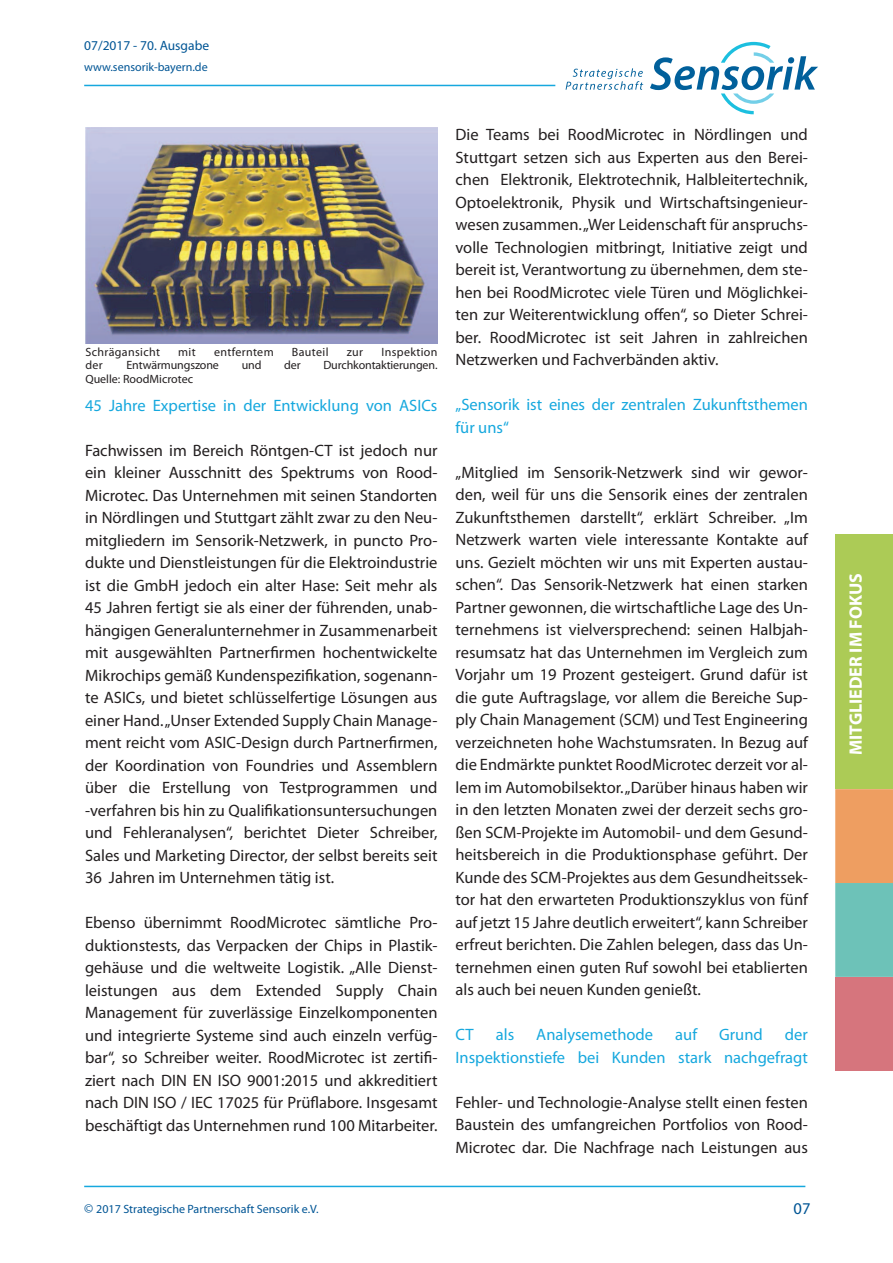
<style>
.page{position:relative;width:893px;height:1263px;background:#fff}
.page>*{position:absolute;margin:0;border:0;box-sizing:border-box;transform-origin:0 0}
.t1{font:700 18px "Myriad Pro";color:#fff}
.t2{font:16.5px/22.5px "Myriad Pro";color:#231f20;text-align:justify}
.t3{font:16.5px/22.5px "Myriad Pro";color:#16a8de}
.t4{font:16.5px "Myriad Pro";color:#005595}
.t5{font:13.5px "Myriad Pro";color:#005595}
.t6{font:12px "Myriad Pro";color:#231f20}
.t7{font:12px "Myriad Pro";color:#005595}
.t8{font:12px "Myriad Pro";letter-spacing:.03em;color:#231f20}
.s1{font-size:13.5px}
</style>
<div class="page">
<hr style="left:84px;top:85px;width:471px;height:1px;background:#16a8de">
<hr style="left:84px;top:1186px;width:721px;height:1px;background:#16a8de">
<div style="left:835px;top:534px;width:58px;height:255px;background:#accb56"></div>
<svg style="left:835px;top:789px;width:58px;height:282px;background:#bb9c88"></svg>
<svg style="left:566px;top:68px;width:77px;height:22px"></svg>
<svg style="left:650px;top:42px;width:168px;height:72px"></svg>
<img style="left:85px;top:128px;width:352px;height:215px">
<p class="t5" style="left:84px;top:38px;width:126px">07/2017 - 70. Ausgabe</p>
<p class="t7" style="left:84px;top:60px;width:125px">www.sensorik-bayern.de</p>
<p class="t8" style="left:85px;top:345px;width:76px">Schrägansicht</p>
<p class="t6" style="left:178px;top:345px;width:19px">mit</p>
<p class="t8" style="left:214px;top:345px;width:61px">entferntem</p>
<p class="t8" style="left:292px;top:345px;width:38px">Bauteil</p>
<p class="t6" style="left:347px;top:345px;width:18px">zur</p>
<p class="t8" style="left:381px;top:345px;width:58px">Inspektion</p>
<p class="t6" style="left:85px;top:359px;width:19px">der</p>
<p class="t6" style="left:126px;top:359px;width:94px">Entwärmungszone</p>
<p class="t6" style="left:242px;top:359px;width:21px">und</p>
<p class="t6" style="left:284px;top:359px;width:18px">der</p>
<p class="t6" style="left:323px;top:359px;width:116px">Durchkontaktierungen.</p>
<p class="t6" style="left:85px;top:372px;width:109px">Quelle: RoodMicrotec</p>
<p class="t3" style="left:85px;top:394px;width:354px">45 Jahre Expertise in der Entwicklung von ASICs</p>
<p class="t2" style="left:85px;top:439px;width:354px">Fachwissen im Bereich Röntgen-CT ist jedoch nur ein kleiner Ausschnitt des Spektrums von Rood-Microtec. Das Unternehmen mit seinen Standorten in Nördlingen und Stuttgart zählt zwar zu den Neu&shy;mitgliedern im Sensorik-Netzwerk, in puncto Pro&shy;dukte und Dienstleistungen für die Elektroindustrie ist die GmbH jedoch ein alter Hase: Seit mehr als 45 Jahren fertigt sie als einer der führenden, unab&shy;hängigen Generalunternehmer in Zusammenarbeit mit ausgewählten Partnerfirmen hochentwickelte Mikrochips gemäß Kundenspezifikation, sogenann&shy;te ASICs, und bietet schlüsselfertige Lösungen aus einer Hand. „Unser Extended Supply Chain Manage&shy;ment reicht vom ASIC-Design durch Partnerfirmen, der Koordination von Foundries und Assemblern über die Erstellung von Testprogrammen und -verfahren bis hin zu Qualifikationsuntersuchungen und Fehleranalysen“, berichtet Dieter Schreiber, Sales und Marketing Director, der selbst bereits seit 36 Jahren im Unternehmen tätig ist.</p>
<p class="t2" style="left:85px;top:912px;width:354px">Ebenso übernimmt RoodMicrotec sämtliche Pro&shy;duktionstests, das Verpacken der Chips in Plastik&shy;gehäuse und die weltweite Logistik. „Alle Dienst&shy;leistungen aus dem Extended Supply Chain Management für zuverlässige Einzelkomponenten und integrierte Systeme sind auch einzeln verfüg&shy;bar“, so Schreiber weiter. RoodMicrotec ist zertifi&shy;ziert nach DIN EN ISO 9001:2015 und akkreditiert nach DIN ISO / IEC 17025 für Prüflabore. Insgesamt beschäftigt das Unternehmen rund 100 Mitarbeiter.</p>
<p class="t2" style="left:455px;top:124px;width:354px">Die Teams bei RoodMicrotec in Nördlingen und Stuttgart setzen sich aus Experten aus den Berei&shy;chen Elektronik, Elektrotechnik, Halbleitertechnik, Optoelektronik, Physik und Wirtschaftsingenieur&shy;wesen zusammen. „Wer Leidenschaft für anspruchs&shy;volle Technologien mitbringt, Initiative zeigt und bereit ist, Verantwortung zu übernehmen, dem ste&shy;hen bei RoodMicrotec viele Türen und Möglichkei&shy;ten zur Weiterentwicklung offen“, so Dieter Schrei&shy;ber. RoodMicrotec ist seit Jahren in zahlreichen Netzwerken und Fachverbänden aktiv.</p>
<p class="t3" style="left:455px;top:394px;width:354px">„Sensorik ist eines der zentralen Zukunftsthemen für uns“</p>
<p class="t2" style="left:455px;top:461px;width:354px">„Mitglied im Sensorik-Netzwerk sind wir gewor&shy;den, weil für uns die Sensorik eines der zentralen Zukunftsthemen darstellt“, erklärt Schreiber. „Im Netzwerk warten viele interessante Kontakte auf uns. Gezielt möchten wir uns mit Experten austau&shy;schen“. Das Sensorik-Netzwerk hat einen starken Partner gewonnen, die wirtschaftliche Lage des Un&shy;ternehmens ist vielversprechend: seinen Halbjah&shy;resumsatz hat das Unternehmen im Vergleich zum Vorjahr um 19 Prozent gesteigert. Grund dafür ist die gute Auftragslage, vor allem die Bereiche Sup&shy;ply Chain Management (SCM) und Test Engineering verzeichneten hohe Wachstumsraten. In Bezug auf die Endmärkte punktet RoodMicrotec derzeit vor al&shy;lem im Automobilsektor. „Darüber hinaus haben wir in den letzten Monaten zwei der derzeit sechs gro&shy;ßen SCM-Projekte im Automobil- und dem Gesund&shy;heitsbereich in die Produktionsphase geführt. Der Kunde des SCM-Projektes aus dem Gesundheitssek&shy;tor hat den erwarteten Produktionszyklus von fünf auf jetzt 15 Jahre deutlich erweitert“, kann Schreiber erfreut berichten. Die Zahlen belegen, dass das Un&shy;ternehmen einen guten Ruf sowohl bei etablierten als auch bei neuen Kunden genießt.</p>
<p class="t3" style="left:455px;top:1024px;width:20px">CT</p>
<p class="t3" style="left:496px;top:1024px;width:20px">als</p>
<p class="t3" style="left:536px;top:1024px;width:118px">Analysemethode</p>
<p class="t3" style="left:675px;top:1024px;width:23px">auf</p>
<p class="t3" style="left:719px;top:1024px;width:45px">Grund</p>
<p class="t3" style="left:455px;top:1024px;width:354px;text-align:right">der<br>Inspektionstiefe bei Kunden stark nachgefragt</p>
<p class="t2" style="left:455px;top:1091px;width:354px">Fehler- und Technologie-Analyse stellt einen festen Baustein des umfangreichen Portfolios von Rood-Microtec dar. Die Nachfrage nach Leistungen aus</p>
<p class="t7" style="left:84px;top:1203px;width:236px"><span class="s1">©</span> 2017 Strategische Partnerschaft Sensorik e.V.</p>
<p class="t4" style="left:793px;top:1199px;width:18px">07</p>
<p class="t1" style="left:845px;top:755px;width:183px;rotate:-90deg">MITGLIEDER IM FOKUS</p>
</div>
